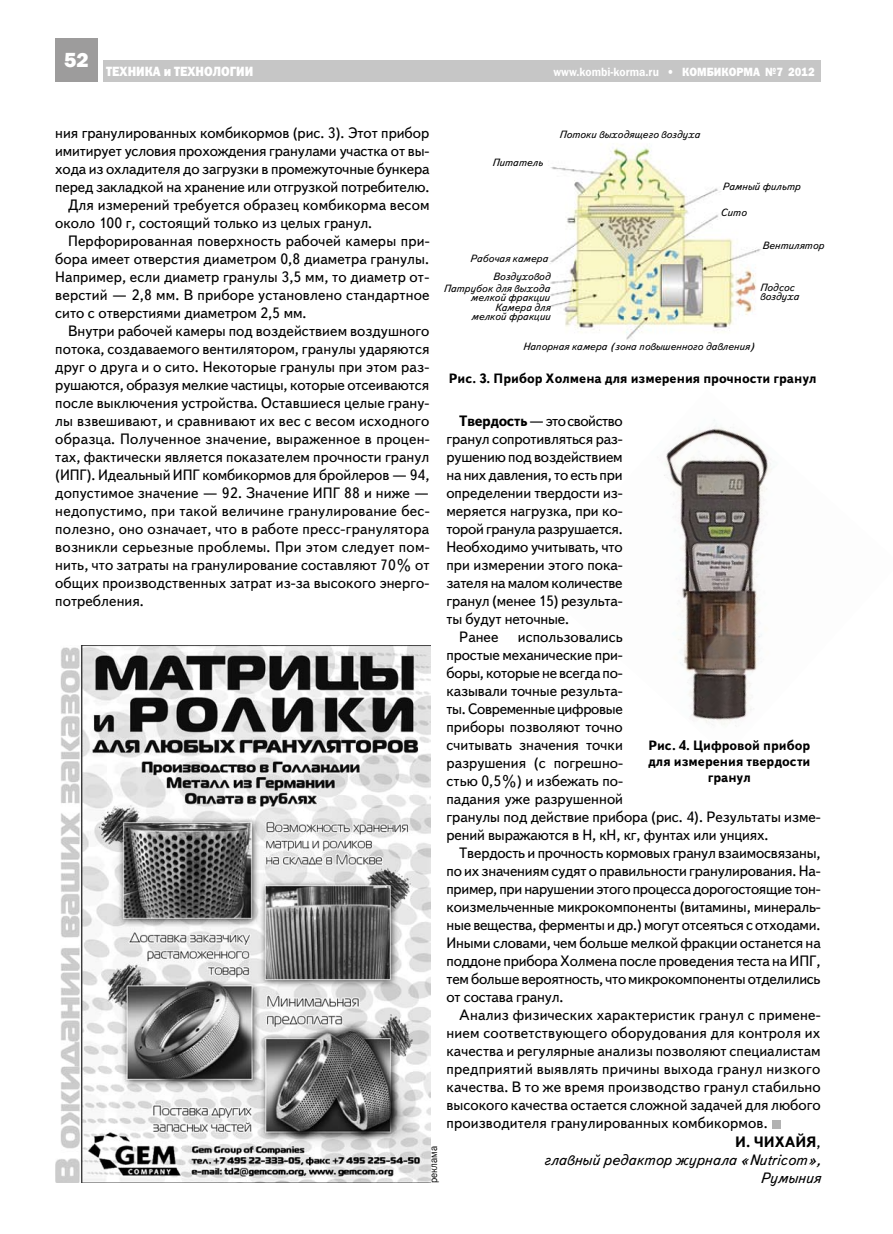
<style>
.page{position:relative;width:893px;height:1234px;background:#fff}
.page>*{position:absolute;margin:0;border:0;box-sizing:border-box;transform-origin:0 0}
.t1{font:15px/18px "Text Book C";letter-spacing:.005em;color:#000}
.t2{font:15px "Text Book C";letter-spacing:-.015em;color:#000}
.t3{font:italic 15px "Text Book C";color:#000}
.t4{font:15px "Text Book C";letter-spacing:-.02em;color:#000}
.t5{font:15px "Text Book C";letter-spacing:-.03em;color:#000}
.t6{font:700 15px "Text Book C";color:#000}
.t7{font:700 13.5px/16.2px "Text Book C";color:#000;text-align:center}
.t8{font:13.5px "Franklin Gothic Heavy C";color:#fff;scale:.9 1}
.t9{font:12px "Franklin Gothic Demi C";color:#fff;scale:.9 1}
.t10{font:12px "Franklin Gothic Heavy C";color:#fff;scale:.9 1}
.t11{font:italic 10.5px/9px "Text Book C";color:#000;text-align:right}
.t12{font:10.5px "Franklin Gothic Book C";color:#000;scale:.9 1}
.s1{font-family:"Franklin Gothic Heavy C"}
.s2{font-weight:700}
.s3{font-weight:400}
</style>
<div class="page">
<div style="left:55px;top:39px;width:43px;height:43px;background:#9d9c9c"></div>
<div style="left:103px;top:60px;width:718px;height:21px;background:#c6c6c6"></div>
<img style="left:664px;top:419px;width:108px;height:307px">
<div style="left:772px;top:1119px;width:8px;height:9px;background:#b2b2b2"></div>
<img style="left:55px;top:645px;width:375px;height:537px">
<img style="left:550px;top:148px;width:212px;height:193px">
<p class="t8" style="left:64px;top:63px;width:212px"><sup>52</sup> Техника и технологии</p>
<p class="t9" style="left:553px;top:65px;width:188px">www.kombi-korma.ru <span class="s1">• КОМБИКО</span></p>
<p class="t10" style="left:736px;top:65px;width:89px">РМА №7 2012</p>
<p class="t1" style="left:55px;top:124px;width:375px">ния гранулированных комбикормов (рис. 3). Этот прибор</p>
<p class="t1" style="left:55px;top:142px;width:376px">имитирует условия прохождения гранулами участка от вы-</p>
<p class="t1" style="left:55px;top:160px;width:376px">хода из охладителя до загрузки в промежуточные бункера</p>
<p class="t1" style="left:55px;top:178px;width:376px">перед закладкой на хранение или отгрузкой потребителю.</p>
<p class="t1" style="left:68px;top:196px;width:363px">Для измерений требуется образец комбикорма весом</p>
<p class="t1" style="left:55px;top:214px;width:319px">около 100 г, состоящий только из целых гранул.</p>
<p class="t1" style="left:68px;top:232px;width:363px">Перфорированная поверхность рабочей камеры при-</p>
<p class="t1" style="left:55px;top:250px;width:375px">бора имеет отверстия диаметром 0,8 диаметра гранулы.</p>
<p class="t1" style="left:55px;top:268px;width:376px">Например, если диаметр гранулы 3,5 мм, то диаметр от-</p>
<p class="t1" style="left:55px;top:286px;width:376px">верстий — 2,8 мм. В приборе установлено стандартное</p>
<p class="t1" style="left:55px;top:304px;width:253px">сито с отверстиями диаметром 2,5 мм.</p>
<p class="t1" style="left:68px;top:322px;width:363px">Внутри рабочей камеры под воздействием воздушного</p>
<p class="t1" style="left:55px;top:340px;width:376px">потока, создаваемого вентилятором, гранулы ударяются</p>
<p class="t1" style="left:55px;top:358px;width:376px">друг о друга и о сито. Некоторые гранулы при этом раз-</p>
<p class="t1" style="left:55px;top:376px;width:375px">рушаются, образуя мелкие частицы, которые отсеиваются</p>
<p class="t1" style="left:55px;top:394px;width:376px">после выключения устройства. Оставшиеся целые грану-</p>
<p class="t1" style="left:55px;top:412px;width:376px">лы взвешивают, и сравнивают их вес с весом исходного</p>
<p class="t1" style="left:55px;top:430px;width:376px">образца. Полученное значение, выраженное в процен-</p>
<p class="t1" style="left:55px;top:448px;width:376px">тах, фактически является показателем прочности гранул</p>
<p class="t1" style="left:55px;top:466px;width:376px">(ИПГ). Идеальный ИПГ комбикормов для бройлеров — 94,</p>
<p class="t1" style="left:55px;top:484px;width:376px">допустимое значение — 92. Значение ИПГ 88 и ниже —</p>
<p class="t1" style="left:55px;top:502px;width:376px">недопустимо, при такой величине гранулирование бес-</p>
<p class="t1" style="left:55px;top:520px;width:375px">полезно, оно означает, что в работе пресс-гранулятора</p>
<p class="t1" style="left:55px;top:538px;width:376px">возникли серьезные проблемы. При этом следует пом-</p>
<p class="t1" style="left:55px;top:556px;width:376px">нить, что затраты на гранулирование составляют 70% от</p>
<p class="t1" style="left:55px;top:574px;width:376px">общих производственных затрат из-за высокого энерго-</p>
<p class="t1" style="left:55px;top:592px;width:90px">потребления.</p>
<p class="t11" style="left:559px;top:130px;width:142px">Потоки выходящего воздуха</p>
<p class="t11" style="left:492px;top:158px;width:52px">Питатель</p>
<p class="t11" style="left:722px;top:182px;width:80px">Рамный фильтр</p>
<p class="t11" style="left:720px;top:208px;width:27px">Сито</p>
<p class="t11" style="left:762px;top:241px;width:63px">Вентилятор</p>
<p class="t11" style="left:470px;top:249px;width:82px;line-height:18px">Рабочая камера<br>Воздуховод</p>
<p class="t11" style="left:443px;top:284px;width:108px">Патрубок для выхода мелкой фракции</p>
<p class="t11" style="left:471px;top:303px;width:81px">Камера для мелкой фракции</p>
<p class="t11" style="left:523px;top:342px;width:233px">Напорная камера (зона повышенного давления)</p>
<p class="t11" style="left:760px;top:283px;width:41px;text-align:left">Подсос воздуха</p>
<p class="t7" style="left:449px;top:370px;width:369px">Рис. 3. Прибор Холмена для измерения прочности гранул</p>
<p class="t5" style="left:459px;top:413px;width:165px"><span class="s2">Твердость</span> — это свойство</p>
<p class="t1" style="left:446px;top:430px;width:178px">гранул сопротивляться раз-</p>
<p class="t1" style="left:446px;top:448px;width:178px">рушению под воздействием</p>
<p class="t2" style="left:446px;top:467px;width:178px">на них давления, то есть при</p>
<p class="t1" style="left:446px;top:484px;width:178px">определении твердости из-</p>
<p class="t1" style="left:446px;top:502px;width:178px">меряется нагрузка, при ко-</p>
<p class="t4" style="left:446px;top:521px;width:178px">торой гранула разрушается.</p>
<p class="t1" style="left:446px;top:538px;width:178px">Необходимо учитывать, что</p>
<p class="t1" style="left:446px;top:556px;width:178px">при измерении этого пока-</p>
<p class="t2" style="left:446px;top:575px;width:178px">зателя на малом количестве</p>
<p class="t1" style="left:446px;top:592px;width:178px">гранул (менее 15) результа-</p>
<p class="t1" style="left:446px;top:610px;width:124px">ты будут неточные.</p>
<p class="t1" style="left:459px;top:628px;width:41px">Ранее</p>
<p class="t1" style="left:446px;top:628px;width:376px;text-indent:71px">использовались<br>простые механические при-<br>боры, которые не всегда по-<br>казывали точные результа-<br>ты. Современные цифровые<br>приборы позволяют точно<br>считывать значения точки<br>разрушения (с погрешно-<br>стью 0,5%) и избежать по-<br>падания уже разрушенной<br>гранулы под действие прибора (рис. 4). Результаты изме&shy;рений выражаются в Н, кН, кг, фунтах или унциях.</p>
<p class="t1" style="left:446px;top:844px;width:376px;text-align:justify;text-indent:13px">Твердость и прочность кормовых гранул взаимосвязаны, по их значениям судят о правильности гранулирования. На&shy;пример, при нарушении этого процесса дорогостоящие тон&shy;коизмельченные микрокомпоненты (витамины, минераль&shy;ные вещества, ферменты и др.) могут отсеяться с отходами.<br>Иными словами, чем больше мелкой фракции останется на поддоне прибора Холмена после проведения теста на ИПГ, тем больше вероятность, что микрокомпоненты отделились от состава гранул.</p>
<p class="t1" style="left:459px;top:1006px;width:363px">Анализ физических характеристик гранул с примене-</p>
<p class="t1" style="left:446px;top:1024px;width:375px">нием соответствующего оборудования для контроля их</p>
<p class="t1" style="left:446px;top:1042px;width:376px">качества и регулярные анализы позволяют специалистам</p>
<p class="t1" style="left:446px;top:1060px;width:375px">предприятий выявлять причины выхода гранул низкого</p>
<p class="t1" style="left:446px;top:1078px;width:376px">качества. В то же время производство гранул стабильно</p>
<p class="t1" style="left:446px;top:1096px;width:376px">высокого качества остается сложной задачей для любого</p>
<p class="t1" style="left:446px;top:1114px;width:323px">производителя гранулированных комбикормов.</p>
<p class="t6" style="left:735px;top:1132px;width:87px">И. ЧИХАЙЯ<span class="s3">,</span></p>
<p class="t3" style="left:544px;top:1150px;width:278px">главный редактор журнала «Nutricom»,</p>
<p class="t3" style="left:760px;top:1168px;width:62px">Румыния</p>
<p class="t7" style="left:648px;top:737px;width:164px">Рис. 4. Цифровой прибор для измерения твердости гранул</p>
<p class="t12" style="left:428px;top:1182px;width:42px;rotate:-90deg">реклама</p>
</div>
